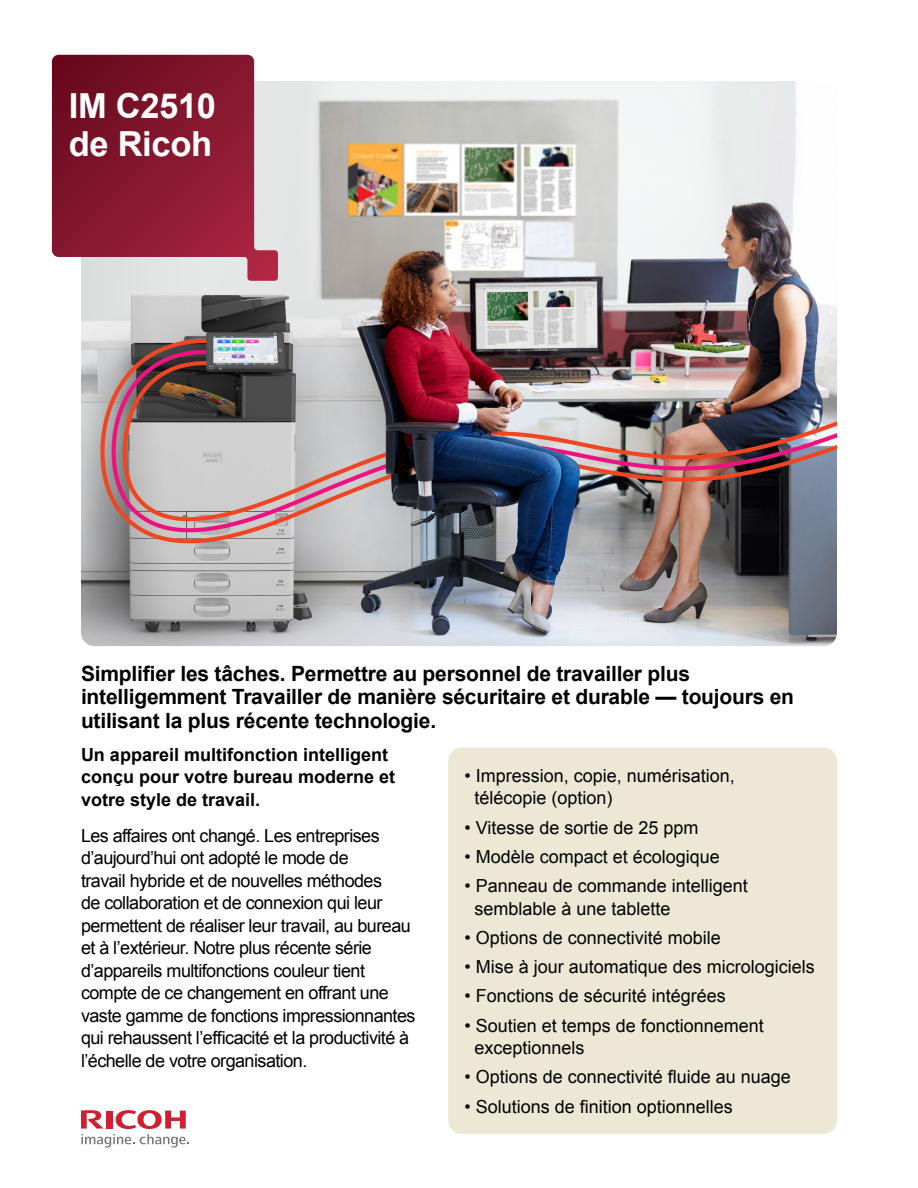
<style>
.page{position:relative;width:918px;height:1188px;background:#fff}
.page>*{position:absolute;margin:0;border:0;box-sizing:border-box;transform-origin:0 0}
.Header_1{font:700 34.5px/38px "Arial";letter-spacing:-.01em;color:#fff}
.Header_2{font:700 21px/23.1px "Arial";letter-spacing:-.01em;color:#000001}
.Body_copy_12_pt{font:18px/22.5px "Arial";letter-spacing:-.03em;color:#000001}
.Bullets_12_pt{font:18px/22.5px "Arial";color:#000001}
.Body_copy_12_pt-2{font:700 18px/22.5px "Arial";color:#000001}
</style>
<div class="page">
<svg style="left:81px;top:1110px;width:108px;height:38px"></svg>
<img style="left:81px;top:81px;width:756px;height:565px">
<div style="left:448px;top:748px;width:389px;height:386px;background:#ece8d5;border-radius:13px"></div>
<svg style="left:52px;top:55px;width:226px;height:226px;background:#973d4f"></svg>
<p class="Header_1" style="left:69px;top:89px;width:149px">IM C2510 de Ricoh</p>
<p class="Header_2" style="left:81px;top:663px;width:715px">Simplifier les tâches. Permettre au personnel de travailler plus intelligemment Travailler de manière sécuritaire et durable — toujours en utilisant la plus récente technologie.</p>
<p class="Bullets_12_pt" style="left:474px;top:765px;width:262px;text-indent:-10px">• Impression, copie, numérisation, télécopie (option)</p>
<p class="Bullets_12_pt" style="left:464px;top:816px;width:236px">• Vitesse de sortie de 25 ppm</p>
<p class="Bullets_12_pt" style="left:464px;top:846px;width:257px">• Modèle compact et écologique</p>
<p class="Bullets_12_pt" style="left:474px;top:875px;width:275px;text-indent:-10px">• Panneau de commande intelligent semblable à une tablette</p>
<p class="Bullets_12_pt" style="left:464px;top:927px;width:258px">• Options de connectivité mobile</p>
<p class="Bullets_12_pt" style="left:464px;top:956px;width:352px">• Mise à jour automatique des micrologiciels</p>
<p class="Bullets_12_pt" style="left:464px;top:985px;width:263px">• Fonctions de sécurité intégrées</p>
<p class="Bullets_12_pt" style="left:474px;top:1014px;width:291px;text-indent:-10px">• Soutien et temps de fonctionnement exceptionnels</p>
<p class="Bullets_12_pt" style="left:464px;top:1066px;width:328px">• Options de connectivité fluide au nuage</p>
<p class="Bullets_12_pt" style="left:464px;top:1095px;width:270px">• Solutions de finition optionnelles</p>
<p class="Body_copy_12_pt-2" style="left:81px;top:744px;width:316px">Un appareil multifonction intelligent conçu pour votre bureau moderne et votre style de travail.</p>
<p class="Body_copy_12_pt" style="left:81px;top:824px;width:336px">Les affaires ont changé. Les entreprises d’aujourd’hui ont adopté le mode de<br>travail hybride et de nouvelles méthodes<br>de collaboration et de connexion qui leur permettent de réaliser leur travail, au bureau et à l’extérieur. Notre plus récente série d’appareils multifonctions couleur tient compte de ce changement en offrant une vaste gamme de fonctions impressionnantes qui rehaussent l’efficacité et la productivité à l’échelle de votre organisation.</p>
</div>
